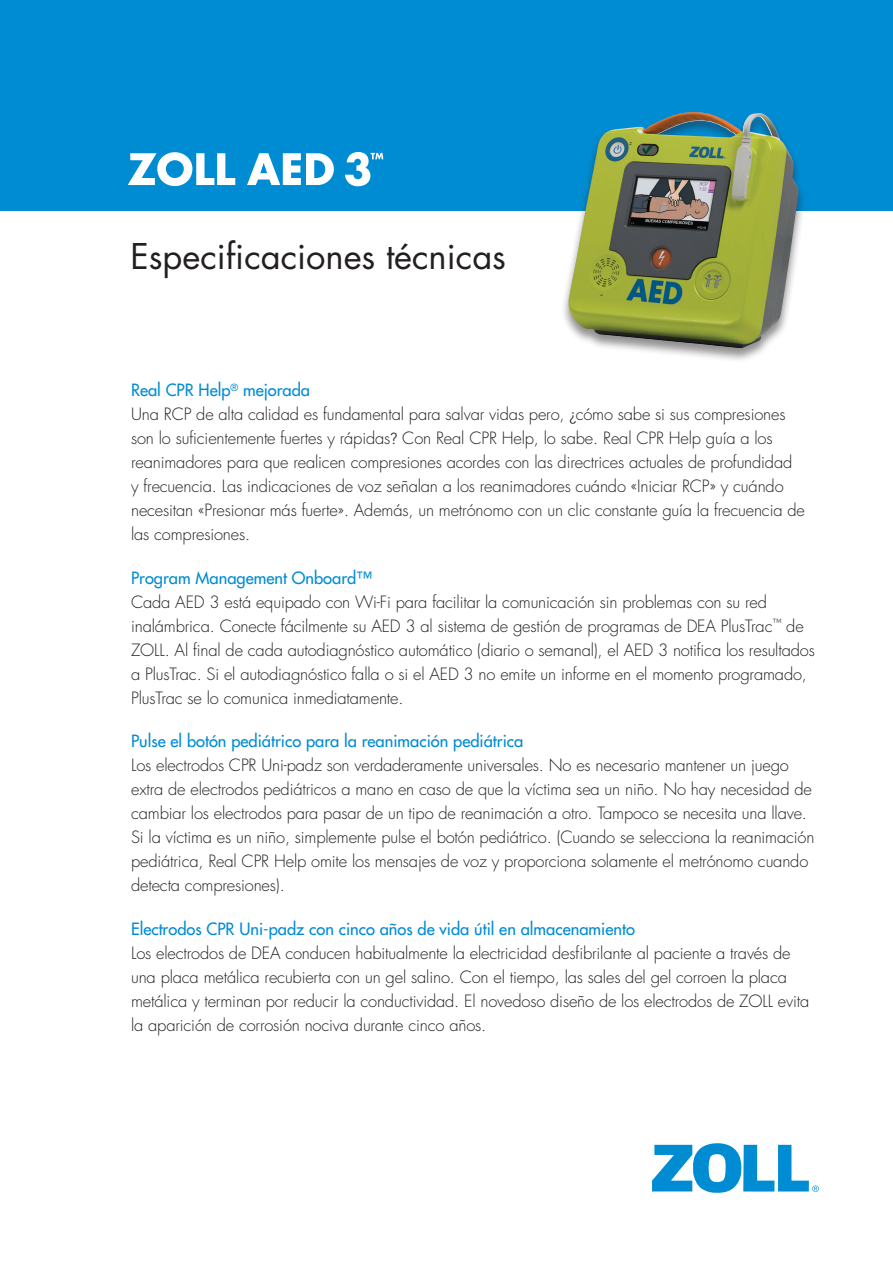
<style>
.page{position:relative;width:893px;height:1263px;background:#fff}
.page>*{position:absolute;margin:0;border:0;box-sizing:border-box;transform-origin:0 0}
.t1{font:34.5px "Futura Std";color:#231f20}
.body{font:300 16.5px/24px "Futura Std";letter-spacing:-.01em;color:#231f20}
.t2{font:500 16.5px "Futura Std";color:#008cd2}
.s1{font-family:"Avenir";font-size:15.75px}
</style>
<div class="page">
<div style="left:0;top:0;width:893px;height:211px;background:#008cd2"></div>
<svg style="left:652px;top:1143px;width:167px;height:50px"></svg>
<svg style="left:128px;top:152px;width:107px;height:34px"></svg>
<svg style="left:247px;top:153px;width:87px;height:32px"></svg>
<svg style="left:345px;top:152px;width:38px;height:34px"></svg>
<div style="left:561px;top:111px;width:245px;height:252px;background:#231f20;opacity:.5"></div>
<img style="left:568px;top:112px;width:230px;height:236px">
<p class="t1" style="left:130px;top:234px;width:377px">Especificaciones técnicas</p>
<h1 class="t2" style="left:131px;top:380px;width:181px">Real CPR Help<sup>®</sup> mejorada</h1>
<p class="body" style="left:131px;top:402px;width:675px">Una RCP de alta calidad es fundamental para salvar vidas pero, <span class="s1">¿</span>cómo sabe si sus compresiones son lo suficientemente fuertes y rápidas<span class="s1">?</span> Con Real CPR Help, lo sabe. Real CPR Help guía a los reanimadores para que realicen compresiones acordes con las directrices actuales de profundidad<br>y frecuencia. Las indicaciones de voz señalan a los reanimadores cuándo «Iniciar RCP» y cuándo necesitan «Presionar más fuerte». Además, un metrónomo con un clic constante guía la frecuencia de las compresiones.</p>
<h1 class="t2" style="left:131px;top:567px;width:242px">Program Management Onboard™</h1>
<p class="body" style="left:131px;top:590px;width:685px">Cada AED 3 está equipado con Wi-Fi para facilitar la comunicación sin problemas con su red inalámbrica. Conecte fácilmente su AED 3 al sistema de gestión de programas de DEA PlusTrac<sup>™</sup> de ZOLL. Al final de cada autodiagnóstico automático (diario o semanal), el AED 3 notifica los resultados a PlusTrac. Si el autodiagnóstico falla o si el AED 3 no emite un informe en el momento programado, PlusTrac se lo comunica inmediatamente.</p>
<h1 class="t2" style="left:131px;top:731px;width:394px">Pulse el botón pediátrico para la reanimación pediátrica</h1>
<p class="body" style="left:131px;top:753px;width:685px">Los electrodos CPR Uni-padz son verdaderamente universales. No es necesario mantener un juego extra de electrodos pediátricos a mano en caso de que la víctima sea un niño. No hay necesidad de cambiar los electrodos para pasar de un tipo de reanimación a otro. Tampoco se necesita una llave.<br>Si la víctima es un niño, simplemente pulse el botón pediátrico. (Cuando se selecciona la reanimación pediátrica, Real CPR Help omite los mensajes de voz y proporciona solamente el metrónomo cuando detecta compresiones).</p>
<h1 class="t2" style="left:131px;top:918px;width:505px">Electrodos CPR Uni-padz con cinco años de vida útil en almacenamiento</h1>
<p class="body" style="left:131px;top:941px;width:680px">Los electrodos de DEA conducen habitualmente la electricidad desfibrilante al paciente a través de una placa metálica recubierta con un gel salino. Con el tiempo, las sales del gel corroen la placa metálica y terminan por reducir la conductividad. El novedoso diseño de los electrodos de ZOLL evita la aparición de corrosión nociva durante cinco años.</p>
</div>
